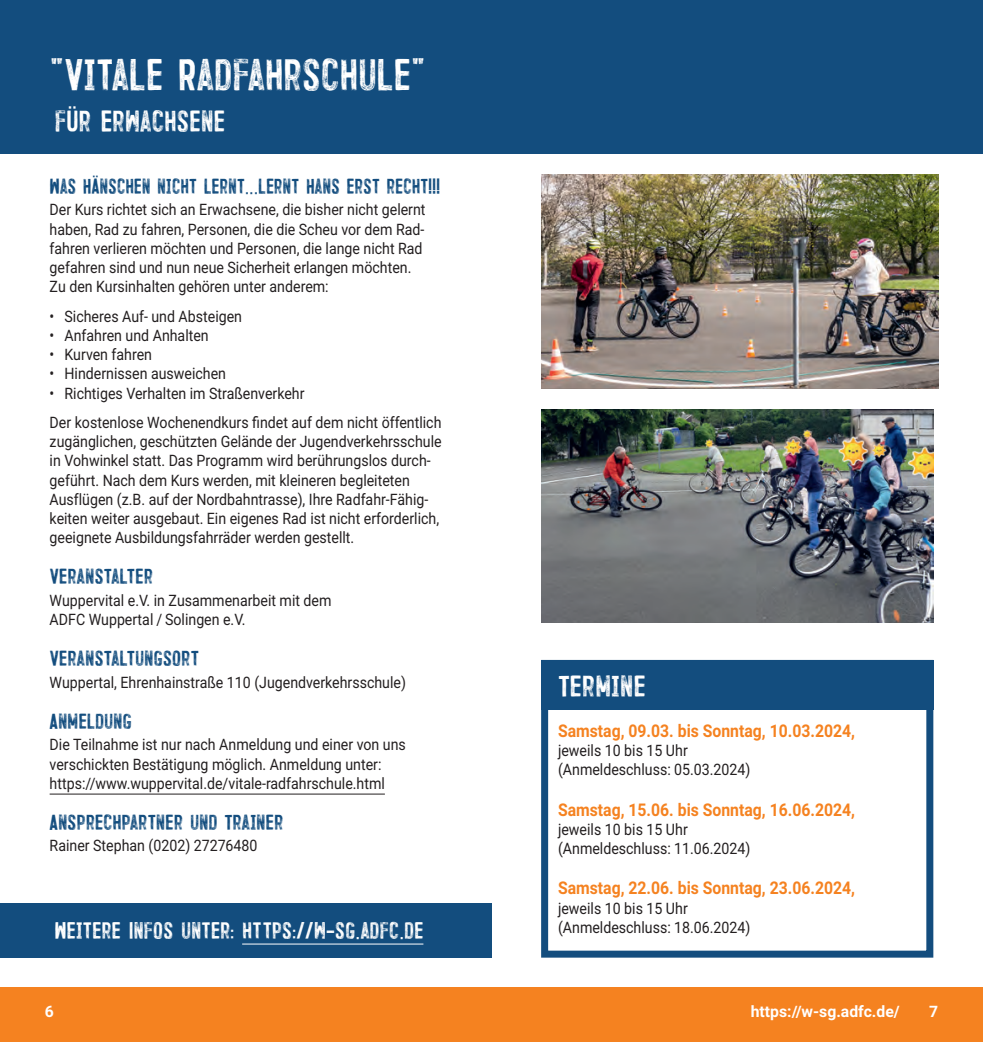
<style>
.page{position:relative;width:983px;height:1042px;background:#fff}
.page>*{position:absolute;margin:0;border:0;box-sizing:border-box;transform-origin:0 0}
.t1{font:36.57px "Trincha";color:#fff;scale:.95 1}
.t2{font:24.5px "Trincha";color:#fff;scale:.95 1}
.t3{font:24.5px "Trincha";color:#fff}
.t4{font:19.25px "Trincha";color:#fff}
.t5{font:700 17.5px "Roboto";color:#f58220;scale:.9 1}
.t6{font:17.5px "Trincha";color:#134d7e}
.t7{font:17.5px "Trincha";color:#134d7e;scale:.91 1}
.t8{font:15.75px/19.2px "Roboto";color:#231f20;scale:.9 1}
.t9{font:700 15.75px "Roboto";color:#fff}
</style>
<div class="page">
<div style="left:491px;top:987px;width:491px;height:55px;background:#f58220"></div>
<div style="left:0;top:987px;width:491px;height:55px;background:#f58220"></div>
<div style="left:541px;top:660px;width:392px;height:49px;background:#134d7e"></div>
<div style="left:541px;top:660px;width:392px;height:297px;border:7px solid #134d7e"></div>
<hr style="left:50px;top:793px;width:335px;height:1px;background:#231f20">
<div style="left:0;top:0;width:982px;height:154px;background:#134d7e"></div>
<img style="left:541px;top:175px;width:397px;height:213px">
<div style="left:0;top:903px;width:491px;height:54px;background:#134d7e"></div>
<hr style="left:242px;top:943px;width:181px;height:1px;background:#fff">
<img style="left:541px;top:409px;width:392px;height:214px">
<h1 class="t1" style="left:50px;top:47px;width:397px">"VITALE RADFAHRSCHULE"</h1>
<h2 class="t2" style="left:55px;top:103px;width:181px">FÜR ERWACHSENE</h2>
<p class="t7" style="left:50px;top:172px;width:430px">WAS HÄNSCHEN NICHT LERNT...LERNT HANS ERST RECHT!!!</p>
<p class="t8" style="left:50px;top:200px;width:419px">Der Kurs richtet sich an Erwachsene, die bisher nicht gelernt haben, Rad zu fahren, Personen, die die Scheu vor dem Rad&shy;fahren verlieren möchten und Personen, die lange nicht Rad gefahren sind und nun neue Sicherheit erlangen möchten.<br>Zu den Kursinhalten gehören unter anderem:</p>
<p class="t8" style="left:50px;top:306px;width:215px">• Sicheres Auf- und Absteigen</p>
<p class="t8" style="left:50px;top:325px;width:178px">• Anfahren und Anhalten</p>
<p class="t8" style="left:50px;top:344px;width:115px">• Kurven fahren</p>
<p class="t8" style="left:50px;top:363px;width:197px">• Hindernissen ausweichen</p>
<p class="t8" style="left:50px;top:378px;width:437px;line-height:29.2px">• Richtiges Verhalten im Straßenverkehr<br>Der kostenlose Wochenendkurs findet auf dem nicht öffentlich</p>
<p class="t8" style="left:50px;top:431px;width:437px">zugänglichen, geschützten Gelände der Jugendverkehrsschule in Vohwinkel statt. Das Programm wird berührungslos durch&shy;geführt. Nach dem Kurs werden, mit kleineren begleiteten Ausflügen (z.B. auf der Nordbahntrasse), Ihre Radfahr-Fähig&shy;keiten weiter ausgebaut. Ein eigenes Rad ist nicht erforderlich, geeignete Ausbildungsfahrräder werden gestellt.</p>
<p class="t6" style="left:50px;top:563px;width:105px">VERANSTALTER</p>
<p class="t8" style="left:50px;top:590px;width:315px">Wuppervital e.V. in Zusammenarbeit mit dem<br>ADFC Wuppertal / Solingen e.V.</p>
<p class="t6" style="left:50px;top:645px;width:151px">VERANSTALTUNGSORT</p>
<p class="t8" style="left:50px;top:672px;width:397px">Wuppertal, Ehrenhainstraße 110 (Jugendverkehrsschule)</p>
<p class="t6" style="left:50px;top:707px;width:83px">ANMELDUNG</p>
<p class="t8" style="left:50px;top:734px;width:397px">Die Teilnahme ist nur nach Anmeldung und einer von uns verschickten Bestätigung möglich. Anmeldung unter: https://www.wuppervital.de/vitale-radfahrschule.html</p>
<p class="t6" style="left:50px;top:808px;width:235px">ANSPRECHPARTNER UND TRAINER</p>
<p class="t8" style="left:50px;top:835px;width:232px">Rainer Stephan (0202) 27276480</p>
<p class="t4" style="left:55px;top:915px;width:370px">WEITERE INFOS UNTER: HTTPS://W-SG.ADFC.DE</p>
<h2 class="t3" style="left:558px;top:667px;width:89px">TERMINE</h2>
<p class="t5" style="left:558px;top:718px;width:331px">Samstag, 09.03. bis Sonntag, 10.03.2024,</p>
<p class="t8" style="left:558px;top:740px;width:215px">jeweils 10 bis 15 Uhr (Anmeldeschluss: 05.03.2024)</p>
<p class="t5" style="left:558px;top:797px;width:331px">Samstag, 15.06. bis Sonntag, 16.06.2024,</p>
<p class="t8" style="left:558px;top:819px;width:215px">jeweils 10 bis 15 Uhr (Anmeldeschluss: 11.06.2024)</p>
<p class="t5" style="left:558px;top:876px;width:331px">Samstag, 22.06. bis Sonntag, 23.06.2024,</p>
<p class="t8" style="left:558px;top:898px;width:215px">jeweils 10 bis 15 Uhr (Anmeldeschluss: 18.06.2024)</p>
<p class="t9" style="left:45px;top:1000px;width:11px">6</p>
<p class="t9" style="left:750px;top:1000px;width:150px">https://w-sg.adfc.de/</p>
<p class="t9" style="left:929px;top:1000px;width:11px">7</p>
</div>
